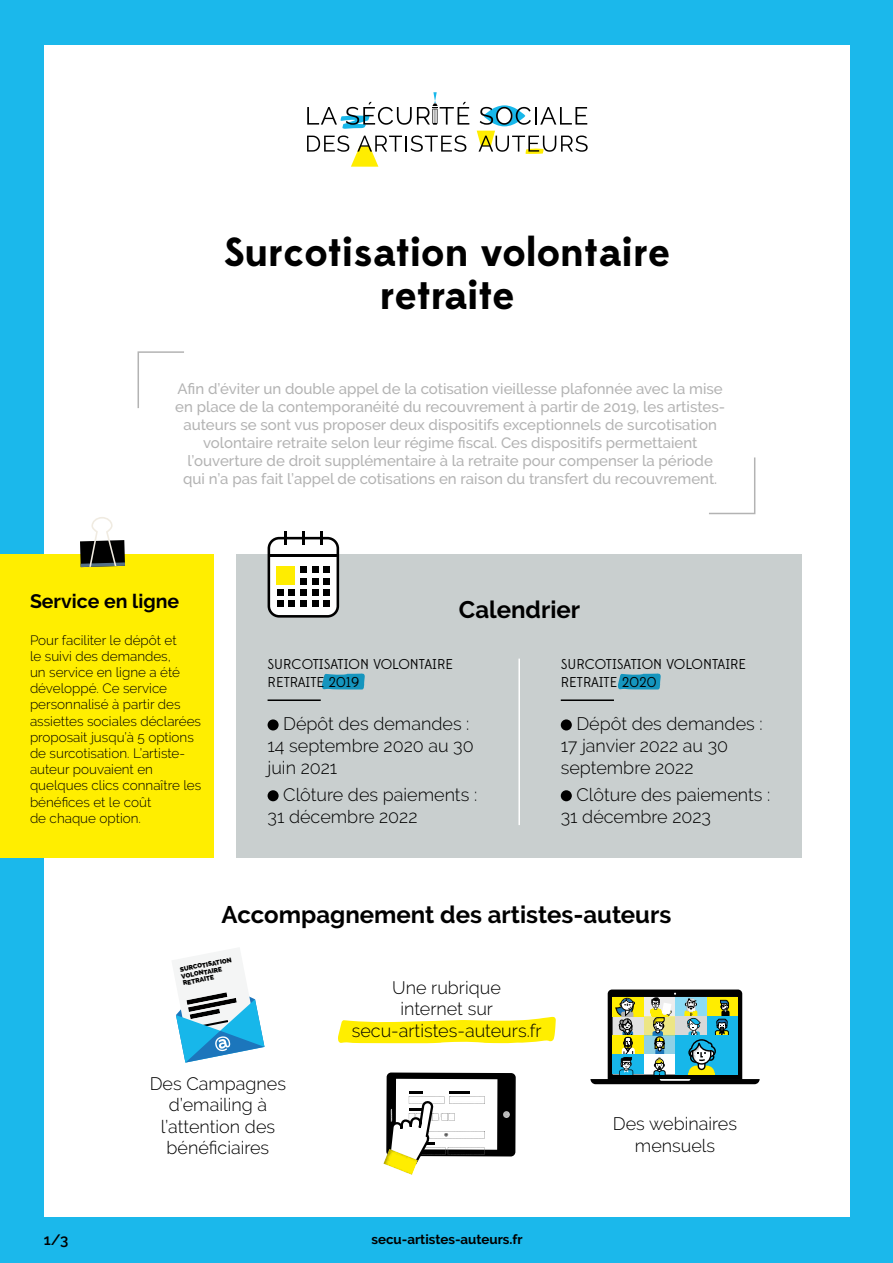
<style>
.page{position:relative;width:893px;height:1263px;background:#1bb8eb}
.page>*{position:absolute;margin:0;border:0;box-sizing:border-box;transform-origin:0 0}
.t1{font:700 40.5px/43.5px "Edmondsans";color:#000;text-align:center}
.t2{font:700 24px "Raleway";color:#000}
.t3{font:700 19.5px "Raleway";color:#000}
.t4{font:300 18px/21.6px "Raleway";color:#000}
.t5{font:500 15px/18px "Raleway";color:#b3b3b3;text-align:center}
.t6{font:600 15px "Raleway";color:#000}
.t7{font:14.25px/18px "Edmondsans";color:#000}
.t8{font:300 13.5px/16.2px "Raleway";color:#000}
.t9{font:700 13.35px "Raleway";color:#000}
.t10{font:800 6.6px/6.9px "Raleway";color:#000}
.t11{font:700 4.05px "Edmondsans";color:#000}
</style>
<div class="page">
<div style="left:44px;top:46px;width:805px;height:1171px;background:#fff"></div>
<svg style="left:307px;top:92px;width:162px;height:37px"></svg>
<svg style="left:307px;top:135px;width:159px;height:32px"></svg>
<svg style="left:477px;top:105px;width:111px;height:49px"></svg>
<svg style="left:709px;top:457px;width:47px;height:58px"></svg>
<svg style="left:137px;top:351px;width:47px;height:57px"></svg>
<div style="left:0;top:554px;width:214px;height:304px;background:#fe0"></div>
<div style="left:236px;top:554px;width:566px;height:304px;background:#c9cfcf"></div>
<hr style="left:561px;top:699px;width:53px;height:2px;background:#000">
<div style="left:561px;top:719px;width:11px;height:11px;background:#000;border-radius:50%"></div>
<div style="left:561px;top:790px;width:11px;height:11px;background:#000;border-radius:50%"></div>
<hr style="left:268px;top:699px;width:53px;height:2px;background:#000">
<div style="left:268px;top:719px;width:11px;height:11px;background:#000;border-radius:50%"></div>
<div style="left:268px;top:790px;width:11px;height:11px;background:#000;border-radius:50%"></div>
<div style="left:269px;top:538px;width:69px;height:78px;background:#fff;border-radius:10px"></div>
<div style="left:268px;top:537px;width:71px;height:81px;border:3px solid #000;border-radius:10px"></div>
<div style="left:256px;top:542px;width:95px;height:15px;background:#b2b2b2;opacity:.54"></div>
<div style="left:271px;top:520px;width:30px;height:25px;background:#b2b2b2;opacity:.54"></div>
<div style="left:289px;top:520px;width:30px;height:25px;background:#b2b2b2;opacity:.54"></div>
<div style="left:307px;top:520px;width:30px;height:25px;background:#b2b2b2;opacity:.54"></div>
<div style="left:277px;top:566px;width:18px;height:18px;background:#ffed00"></div>
<div style="left:300px;top:589px;width:7px;height:7px;background:#000"></div>
<div style="left:300px;top:578px;width:7px;height:6px;background:#000"></div>
<div style="left:300px;top:566px;width:7px;height:7px;background:#000"></div>
<div style="left:300px;top:600px;width:7px;height:7px;background:#000"></div>
<div style="left:312px;top:589px;width:6px;height:7px;background:#000"></div>
<svg style="left:312px;top:578px;width:6px;height:6px"></svg>
<div style="left:312px;top:566px;width:6px;height:7px;background:#000"></div>
<div style="left:312px;top:600px;width:6px;height:7px;background:#000"></div>
<div style="left:289px;top:589px;width:6px;height:7px;background:#000"></div>
<div style="left:289px;top:600px;width:6px;height:7px;background:#000"></div>
<div style="left:277px;top:589px;width:6px;height:7px;background:#000"></div>
<div style="left:277px;top:600px;width:6px;height:7px;background:#000"></div>
<div style="left:323px;top:589px;width:7px;height:7px;background:#000"></div>
<div style="left:323px;top:578px;width:7px;height:6px;background:#000"></div>
<div style="left:323px;top:566px;width:7px;height:7px;background:#000"></div>
<div style="left:323px;top:600px;width:7px;height:7px;background:#000"></div>
<svg style="left:590px;top:989px;width:170px;height:95px"></svg>
<svg style="left:383px;top:1072px;width:133px;height:103px"></svg>
<svg style="left:80px;top:517px;width:45px;height:50px"></svg>
<svg style="left:338px;top:1017px;width:218px;height:26px;background:#fff02a"></svg>
<svg style="left:172px;top:948px;width:92px;height:114px"></svg>
<hr style="left:518px;top:659px;width:2px;height:166px;background:#fff">
<svg style="left:322px;top:673px;width:43px;height:16px"></svg>
<svg style="left:618px;top:673px;width:43px;height:16px"></svg>
<h1 class="t1" style="left:224px;top:231px;width:447px">Surcotisation volontaire retraite</h1>
<p class="t5" style="left:175px;top:380px;width:551px">Afin d’éviter un double appel de la cotisation vieillesse plafonnée avec la mise en place de la contemporanéité du recouvrement à partir de 2019, les artistes&shy;auteurs se sont vus proposer deux dispositifs exceptionnels de surcotisation volontaire retraite selon leur régime fiscal. Ces dispositifs permettaient l’ouverture de droit supplémentaire à la retraite pour compenser la période qui n’a pas fait l’appel de cotisations en raison du transfert du recouvrement.</p>
<h3 class="t3" style="left:30px;top:590px;width:151px">Service en ligne</h3>
<p class="t8" style="left:30px;top:632px;width:173px">Pour faciliter le dépôt et<br>le suivi des demandes,<br>un service en ligne a été développé. Ce service personnalisé à partir des assiettes sociales déclarées proposait jusqu’à 5 options de surcotisation. L’artiste&shy;auteur pouvaient en quelques clics connaître les bénéfices et le coût<br>de chaque option.</p>
<h2 class="t2" style="left:459px;top:595px;width:123px">Calendrier</h2>
<p class="t7" style="left:268px;top:656px;width:187px">SURCOTISATION VOLONTAIRE<br>RETRAITE 2019</p>
<p class="t4" style="left:268px;top:713px;width:208px;text-indent:16px">Dépôt des demandes :<br>14 septembre 2020 au 30 juin 2021</p>
<p class="t4" style="left:268px;top:784px;width:211px;text-indent:16px">Clôture des paiements :<br>31 décembre 2022</p>
<p class="t7" style="left:561px;top:656px;width:187px">SURCOTISATION VOLONTAIRE<br>RETRAITE 2020</p>
<p class="t4" style="left:561px;top:713px;width:203px;text-indent:16px">Dépôt des demandes :<br>17 janvier 2022 au 30 septembre 2022</p>
<p class="t4" style="left:561px;top:784px;width:211px;text-indent:16px">Clôture des paiements :<br>31 décembre 2023</p>
<h2 class="t2" style="left:222px;top:900px;width:451px">Accompagnement des artistes-auteurs</h2>
<p class="t10" style="left:179px;top:966px;width:54px;rotate:-11deg">SURCOTISATION<br>VOLONTAIRE<br>RETRAITE</p>
<p class="t4" style="left:150px;top:1072px;width:138px;text-align:center">Des Campagnes d’emailing à l’attention des bénéficiaires</p>
<p class="t4" style="left:352px;top:976px;width:192px;text-align:center">Une rubrique<br>internet sur secu-artistes-auteurs.fr</p>
<p class="t11" style="left:444px;top:1132px;width:5px">@</p>
<p class="t6" style="left:44px;top:1231px;width:26px">1/3</p>
<p class="t9" style="left:371px;top:1232px;width:153px">secu-artistes-auteurs.fr</p>
<p class="t4" style="left:613px;top:1113px;width:126px;text-align:center">Des webinaires mensuels</p>
</div>
